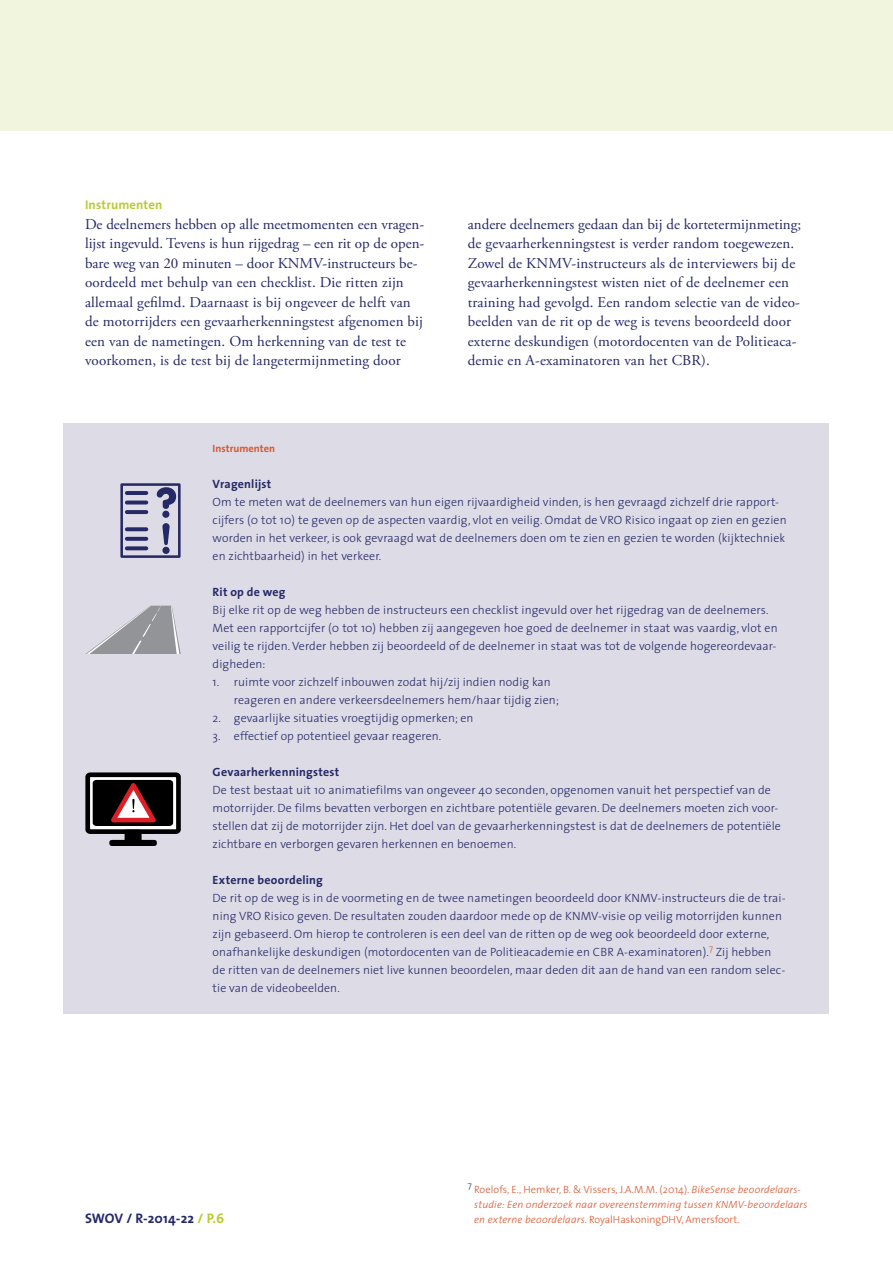
<style>
.page{position:relative;width:893px;height:1263px;background:#fff}
.page>*{position:absolute;margin:0;border:0;box-sizing:border-box;transform-origin:0 0}
.Bodytekst{font:15px/19.5px "Adobe Garamond Pro";letter-spacing:.01em;color:#252966}
.Bodytekst-2{font:700 13.8px "The Sans";letter-spacing:.01em;color:#252966}
.Bodytekst-3{font:700 12.75px "The Sans";letter-spacing:.01em;color:#b8cb32}
.Kader{font:300 12px/18px "The Sans";letter-spacing:.01em;color:#252966}
.Kader-2{font:700 12px "The Sans";letter-spacing:.02em;color:#252966}
.Voetnoot{font:italic 300 10.5px/15px "The Sans";letter-spacing:.015em;color:#da562d}
.Afbeelding_-_Titel{font:700 10.5px "The Sans";color:#da562d}
.Voetnoot-2{font:300 8.7px "The Sans";color:#252966}
.s1{color:#b8cb32}
.s2{font-style:normal}
</style>
<div class="page">
<div style="left:0;top:0;width:893px;height:131px;background:#f1f5de"></div>
<div style="left:64px;top:423px;width:765px;height:590px;background:#dddbe6"></div>
<hr style="left:127px;top:491px;width:19px;height:4px;background:#252966">
<svg style="left:127px;top:500px;width:19px;height:4px"></svg>
<svg style="left:127px;top:510px;width:19px;height:4px"></svg>
<svg style="left:127px;top:527px;width:19px;height:4px"></svg>
<svg style="left:127px;top:537px;width:19px;height:4px"></svg>
<svg style="left:127px;top:546px;width:19px;height:4px"></svg>
<div style="left:162px;top:547px;width:8px;height:7px;background:#252966;border-radius:50%"></div>
<svg style="left:157px;top:487px;width:19px;height:58px"></svg>
<div style="left:120px;top:483px;width:61px;height:75px;border:3px solid #252966"></div>
<svg style="left:85px;top:606px;width:96px;height:48px"></svg>
<svg style="left:85px;top:772px;width:96px;height:74px;background:#57494a"></svg>
<p class="Bodytekst-3" style="left:85px;top:194px;width:79px">Instrumenten</p>
<p class="Bodytekst" style="left:85px;top:215px;width:341px">De deelnemers hebben op alle meetmomenten een vragen&shy;lijst ingevuld. Tevens is hun rijgedrag – een rit op de open&shy;bare weg van 20 minuten – door KNMV-instructeurs be&shy;oordeeld met behulp van een checklist. Die ritten zijn allemaal gefilmd. Daarnaast is bij ongeveer de helft van de motorrijders een gevaarherkenningstest afgenomen bij een van de nametingen. Om herkenning van de test te voorkomen, is de test bij de langetermijnmeting door</p>
<p class="Bodytekst" style="left:468px;top:215px;width:335px">andere deelnemers gedaan dan bij de kortetermijnmeting; de gevaarherkenningstest is verder random toegewezen.<br>Zowel de KNMV-instructeurs als de interviewers bij de gevaarherkenningstest wisten niet of de deelnemer een training had gevolgd. Een random selectie van de video&shy;beelden van de rit op de weg is tevens beoordeeld door externe deskundigen (motordocenten van de Politieaca&shy;demie en A-examinatoren van het CBR).</p>
<p class="Afbeelding_-_Titel" style="left:213px;top:439px;width:64px">Instrumenten</p>
<p class="Kader-2" style="left:213px;top:474px;width:60px">Vragenlijst</p>
<p class="Kader" style="left:213px;top:492px;width:575px">Om te meten wat de deelnemers van hun eigen rijvaardigheid vinden, is hen gevraagd zichzelf drie rapport&shy;cijfers (0 tot 10) te geven op de aspecten vaardig, vlot en veilig. Omdat de VRO Risico ingaat op zien en gezien worden in het verkeer, is ook gevraagd wat de deelnemers doen om te zien en gezien te worden (kijktechniek en zichtbaarheid) in het verkeer.</p>
<p class="Kader-2" style="left:213px;top:582px;width:75px">Rit op de weg</p>
<p class="Kader" style="left:213px;top:600px;width:566px">Bij elke rit op de weg hebben de instructeurs een checklist ingevuld over het rijgedrag van de deelnemers.<br>Met een rapportcijfer (0 tot 10) hebben zij aangegeven hoe goed de deelnemer in staat was vaardig, vlot en veilig te rijden. Verder hebben zij beoordeeld of de deelnemer in staat was tot de volgende hogereordevaar&shy;digheden:</p>
<p class="Kader" style="left:234px;top:672px;width:327px;text-indent:-21px">1. ruimte voor zichzelf inbouwen zodat hij/zij indien nodig kan reageren en andere verkeersdeelnemers hem/haar tijdig zien;</p>
<p class="Kader" style="left:213px;top:708px;width:262px">2. gevaarlijke situaties vroegtijdig opmerken; en</p>
<p class="Kader" style="left:213px;top:726px;width:230px">3. effectief op potentieel gevaar reageren.</p>
<p class="Kader-2" style="left:213px;top:762px;width:128px">Gevaarherkenningstest</p>
<p class="Kader" style="left:213px;top:780px;width:570px">De test bestaat uit 10 animatiefilms van ongeveer 40 seconden, opgenomen vanuit het perspectief van de motorrijder. De films bevatten verborgen en zichtbare potentiële gevaren. De deelnemers moeten zich voor&shy;stellen dat zij de motorrijder zijn. Het doel van de gevaarherkenningstest is dat de deelnemers de potentiële zichtbare en verborgen gevaren herkennen en benoemen.</p>
<p class="Kader-2" style="left:213px;top:870px;width:112px">Externe beoordeling</p>
<p class="Kader" style="left:213px;top:888px;width:575px">De rit op de weg is in de voormeting en de twee nametingen beoordeeld door KNMV-instructeurs die de trai&shy;ning VRO Risico geven. De resultaten zouden daardoor mede op de KNMV-visie op veilig motorrijden kunnen zijn gebaseerd. Om hierop te controleren is een deel van de ritten op de weg ook beoordeeld door externe, onafhankelijke deskundigen (motordocenten van de Politieacademie en CBR A-examinatoren).<sup>7</sup> Zij hebben de ritten van de deelnemers niet live kunnen beoordelen, maar deden dit aan de hand van een random selec&shy;tie van de videobeelden.</p>
<p class="Bodytekst-2" style="left:85px;top:1207px;width:141px">SWOV / R-2014-22 <span class="s1">/ P.6</span></p>
<p class="Voetnoot-2" style="left:468px;top:1178px;width:6px">7</p>
<p class="Voetnoot" style="left:474px;top:1182px;width:335px"><span class="s2">Roelofs, E., Hemker, B. &amp; Vissers, J.A.M.M. (2014).</span> BikeSense beoordelaars&shy;studie: Een onderzoek naar overeenstemming tussen KNMV-beoordelaars en externe beoordelaars<span class="s2">. RoyalHaskoningDHV, Amersfoort.</span></p>
</div>
